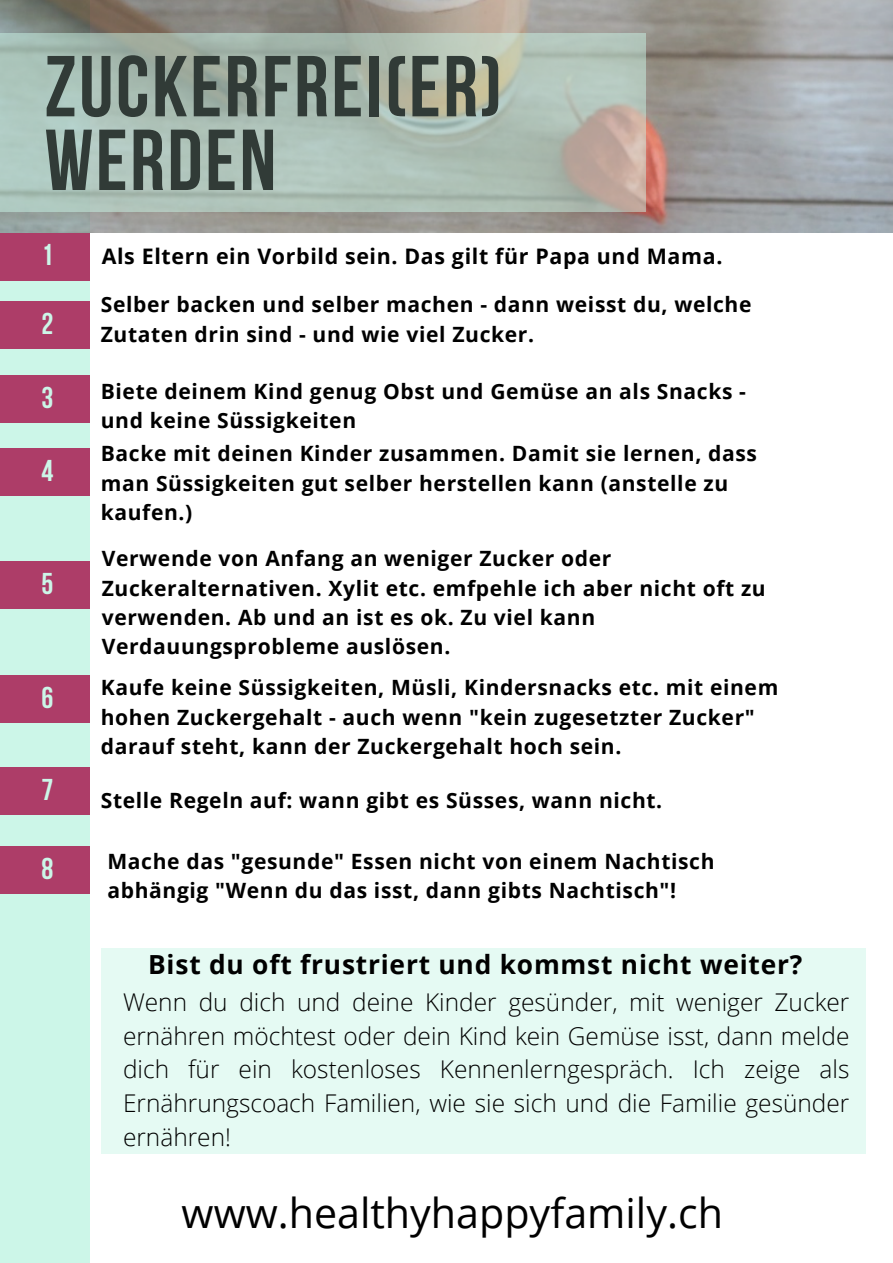
<style>
.page{position:relative;width:893px;height:1263px;background:#fff}
.page>*{position:absolute;margin:0;border:0;box-sizing:border-box;transform-origin:0 0}
.t1{font:700 86.25px/73.7px "Bebas Neue";letter-spacing:.03em;color:#313b37}
.t2{font:41.17px "Open Sans";color:#000}
.t3{font:700 30px "Bebas Neue";color:#ccf6e8}
.t4{font:700 26.33px "Open Sans";letter-spacing:.03em;color:#000}
.t5{font:300 24.45px/33.8px "Open Sans";color:#000;text-align:justify}
.t6{font:700 21.38px "Open Sans";letter-spacing:.03em;color:#000}
.t7{font:700 21.08px/29.2px "Open Sans";letter-spacing:.03em;color:#000}
</style>
<div class="page">
<div style="left:0;top:0;width:89px;height:1263px;background:#ccf6e8"></div>
<img style="left:0;top:0;width:893px;height:232px">
<div style="left:0;top:233px;width:89px;height:47px;background:#ad3d68"></div>
<div style="left:0;top:301px;width:89px;height:48px;background:#ad3d68"></div>
<div style="left:0;top:375px;width:89px;height:48px;background:#ad3d68"></div>
<div style="left:0;top:448px;width:89px;height:48px;background:#ad3d68"></div>
<div style="left:0;top:561px;width:89px;height:48px;background:#ad3d68"></div>
<div style="left:0;top:675px;width:89px;height:48px;background:#ad3d68"></div>
<div style="left:0;top:767px;width:89px;height:48px;background:#ad3d68"></div>
<div style="left:0;top:846px;width:89px;height:48px;background:#ad3d68"></div>
<svg style="left:0;top:34px;width:645px;height:177px;background:#aebeb2"></svg>
<div style="left:101px;top:949px;width:764px;height:204px;background:#e5faf3"></div>
<p class="t1" style="left:45px;top:58px;width:459px">ZUCKERFREI(ER)<br>WERDEN</p>
<p class="t3" style="left:42px;top:243px;width:13px">1</p>
<p class="t3" style="left:42px;top:311px;width:13px">2</p>
<p class="t3" style="left:42px;top:385px;width:13px">3</p>
<p class="t3" style="left:42px;top:458px;width:13px">4</p>
<p class="t3" style="left:42px;top:572px;width:13px">5</p>
<p class="t3" style="left:42px;top:685px;width:13px">6</p>
<p class="t3" style="left:42px;top:778px;width:13px">7</p>
<p class="t3" style="left:42px;top:857px;width:13px">8</p>
<p class="t6" style="left:102px;top:241px;width:622px">Als Eltern ein Vorbild sein. Das gilt für Papa und Mama.</p>
<p class="t7" style="left:101px;top:290px;width:652px">Selber backen und selber machen - dann weisst du, welche<br>Zutaten drin sind - und wie viel Zucker.</p>
<p class="t7" style="left:101px;top:376px;width:647px">Biete deinem Kind genug Obst und Gemüse an als Snacks - und keine Süssigkeiten</p>
<p class="t7" style="left:101px;top:439px;width:658px">Backe mit deinen Kinder zusammen. Damit sie lernen, dass man Süssigkeiten gut selber herstellen kann (anstelle zu kaufen.)</p>
<p class="t7" style="left:102px;top:544px;width:665px">Verwende von Anfang an weniger Zucker oder Zuckeralternativen. Xylit etc. emfpehle ich aber nicht oft zu verwenden. Ab und an ist es ok. Zu viel kann Verdauungsprobleme auslösen.</p>
<p class="t7" style="left:101px;top:673px;width:679px">Kaufe keine Süssigkeiten, Müsli, Kindersnacks etc. mit einem hohen Zuckergehalt - auch wenn "kein zugesetzter Zucker" darauf steht, kann der Zuckergehalt hoch sein.</p>
<p class="t7" style="left:101px;top:785px;width:563px">Stelle Regeln auf: wann gibt es Süsses, wann nicht.</p>
<p class="t7" style="left:107px;top:846px;width:608px">Mache das "gesunde" Essen nicht von einem Nachtisch abhängig "Wenn du das isst, dann gibts Nachtisch"!</p>
<p class="t4" style="left:148px;top:946px;width:656px">Bist du oft frustriert und kommst nicht weiter?</p>
<p class="t5" style="left:123px;top:984px;width:728px">Wenn du dich und deine Kinder gesünder, mit weniger Zucker ernähren möchtest oder dein Kind kein Gemüse isst, dann melde dich für ein kostenloses Kennenlerngespräch. Ich zeige als Ernährungscoach Familien, wie sie sich und die Familie gesünder ernähren!</p>
<p class="t2" style="left:182px;top:1184px;width:543px">www.healthyhappyfamily.ch</p>
</div>
